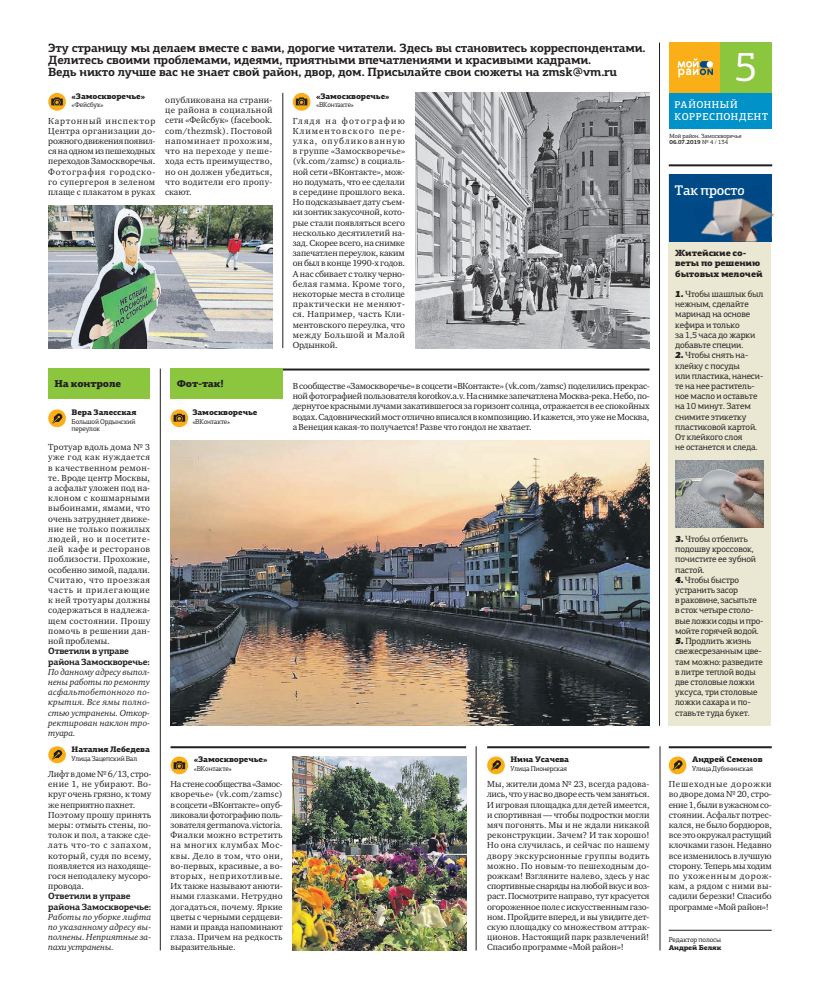
<style>
.page{position:relative;width:820px;height:993px;background:#fff}
.page>*{position:absolute;margin:0;border:0;box-sizing:border-box;transform-origin:0 0}
.t1{font:42px "Agora Slab Pro";color:#fff}
.t2{font:500 14px "Agora Slab Pro";letter-spacing:-.01em;color:#fff}
.t3{font:700 12px/12px "Agora Slab Pro";letter-spacing:-.015em;color:#231f20}
.t4{font:500 10px/11px "Agora Slab Pro";letter-spacing:.06em;color:#fff}
.t5{font:900 10px "Agora Slab Pro";letter-spacing:-.015em;color:#231f20}
.t6{font:9px/10.2px "Charter ITC";letter-spacing:.015em;color:#231f20;text-align:justify}
.t7{font:9px/10.2px "Agora Slab Pro";letter-spacing:-.01em;color:#231f20}
.t8{font:9px/10.2px "Charter ITC";letter-spacing:.035em;color:#231f20}
.t9{font:900 9px/10.2px "Agora Slab Pro";letter-spacing:-.015em;color:#231f20}
.t10{font:900 8px "Agora Slab Pro";letter-spacing:-.015em;color:#231f20}
.t11{font:7px/7px "Agora Slab Pro";letter-spacing:-.02em;color:#231f20}
.t12{font:6px/6px "Agora Slab Pro";letter-spacing:-.01em;color:#231f20}
.s1{font-family:"Agora Slab Pro";font-weight:700}
.s2{font-style:italic}
.s3{font-weight:700}
.s4{font-weight:900;font-style:italic}
.s5{font-weight:900}
</style>
<div class="page">
<img style="left:170px;top:440px;width:479px;height:285px">
<hr style="left:170px;top:746px;width:296px;height:2px;background:#231f20">
<hr style="left:487px;top:746px;width:162px;height:2px;background:#231f20">
<hr style="left:668px;top:746px;width:103px;height:2px;background:#231f20">
<hr style="left:668px;top:929px;width:103px;height:1px;background:#231f20">
<hr style="left:170px;top:368px;width:479px;height:2px;background:#231f20">
<hr style="left:668px;top:164px;width:103px;height:2px;background:#231f20">
<div style="left:48px;top:368px;width:102px;height:31px;background:#8bc63e"></div>
<div style="left:170px;top:368px;width:113px;height:31px;background:#8bc63e"></div>
<img style="left:415px;top:93px;width:234px;height:255px">
<img style="left:48px;top:205px;width:224px;height:143px">
<hr style="left:160px;top:368px;width:1px;height:582px;background:#231f20">
<hr style="left:282px;top:93px;width:1px;height:255px;background:#231f20">
<hr style="left:475px;top:746px;width:1px;height:204px;background:#231f20">
<hr style="left:659px;top:746px;width:1px;height:204px;background:#231f20">
<hr style="left:659px;top:43px;width:1px;height:682px;background:#231f20">
<div style="left:669px;top:43px;width:51px;height:50px;background:#faaf18"></div>
<svg style="left:677px;top:58px;width:35px;height:19px"></svg>
<div style="left:720px;top:43px;width:51px;height:50px;background:#8bc63e"></div>
<div style="left:669px;top:93px;width:102px;height:35px;background:#0092c8"></div>
<svg style="left:48px;top:409px;width:18px;height:19px"></svg>
<svg style="left:48px;top:93px;width:18px;height:18px"></svg>
<svg style="left:292px;top:93px;width:19px;height:18px"></svg>
<svg style="left:170px;top:409px;width:19px;height:19px"></svg>
<svg style="left:170px;top:756px;width:19px;height:19px"></svg>
<svg style="left:48px;top:746px;width:18px;height:17px"></svg>
<svg style="left:487px;top:756px;width:18px;height:19px"></svg>
<svg style="left:668px;top:756px;width:19px;height:19px"></svg>
<img style="left:292px;top:756px;width:174px;height:194px">
<div style="left:668px;top:174px;width:103px;height:551px;background:#eae8d3"></div>
<div style="left:668px;top:174px;width:103px;height:67px;background:#004b87"></div>
<img style="left:771px;top:206px;width:3px;height:30px">
<img style="left:701px;top:198px;width:70px;height:43px">
<img style="left:675px;top:460px;width:88px;height:67px">
<p class="t3" style="left:48px;top:42px;width:598px">Эту страницу мы делаем вместе с вами, дорогие читатели. Здесь вы становитесь корреспондентами.<br>Делитесь своими проблемами, идеями, приятными впечатлениями и красивыми кадрами.<br>Ведь никто лучше вас не знает свой район, двор, дом. Присылайте свои сюжеты на zmsk@vm.ru</p>
<p class="t10" style="left:316px;top:93px;width:75px">«Замоскворечье»</p>
<p class="t11" style="left:316px;top:102px;width:39px">«ВКонтакте»</p>
<p class="t6" style="left:292px;top:116px;width:114px">Глядя на фотографию Климентовского пере&shy;улка, опубликованную в группе «Замоскворечье» (vk.com/zamsc) в социаль&shy;ной сети «ВКонтакте», мож&shy;но подумать, что ее сделали в середине прошлого века.<br>Но подсказывает дату съем&shy;ки зонтик закусочной, кото&shy;рые стали появляться всего несколько десятилетий на&shy;зад. Скорее всего, на снимке запечатлен переулок, каким он был в конце 1990-х годов.<br>А нас сбивает с толку черно&shy;белая гамма. Кроме того, некоторые места в столице практически не меняют&shy;ся. Например, часть Кли&shy;ментовского переулка, что между Большой и Малой Ордынкой.</p>
<p class="t10" style="left:72px;top:93px;width:75px">«Замоскворечье»</p>
<p class="t11" style="left:72px;top:102px;width:34px">«Фейсбук»</p>
<p class="t6" style="left:48px;top:116px;width:109px">Картонный инспектор Центра организации до&shy;рожного движения появил&shy;ся на одном из пешеходных переходов Замоскворечья.<br>Фотография городско&shy;го супергероя в зеленом плаще с плакатом в руках</p>
<p class="t6" style="left:165px;top:96px;width:109px">опубликована на страни&shy;це района в социальной сети «Фейсбук» (facebook. com/thezmsk). Постовой напоминает прохожим, что на переходе у пеше&shy;хода есть преимущество, но он должен убедиться, что водители его пропу&shy;скают.</p>
<p class="t5" style="left:54px;top:380px;width:68px">На контроле</p>
<p class="t5" style="left:177px;top:380px;width:48px">Фот-так!</p>
<p class="t10" style="left:72px;top:409px;width:66px">Вера Залесская</p>
<p class="t11" style="left:72px;top:418px;width:65px">Большой Ордынский переулок</p>
<p class="t8" style="left:48px;top:442px;width:103px">Тротуар вдоль дома № 3 уже год как нуждается в качественном ремон&shy;те. Вроде центр Москвы, а асфальт уложен под на&shy;клоном с кошмарными выбоинами, ямами, что очень затрудняет движе&shy;ние не только пожилых людей, но и посетите&shy;лей кафе и ресторанов поблизости. Прохожие, особенно зимой, падали.<br>Считаю, что проезжая часть и прилегающие к ней тротуары должны содержаться в надлежа&shy;щем состоянии. Прошу помочь в решении дан&shy;ной проблемы.<br><span class="s1">Ответили в управе района Замоскворечье:<br></span><span class="s2">По данному адресу выпол&shy;нены работы по ремонту асфальтобетонного по&shy;крытия. Все ямы полно&shy;стью устранены. Откор&shy;ректирован наклон тро&shy;туара.</span></p>
<p class="t10" style="left:72px;top:746px;width:80px">Наталия Лебедева</p>
<p class="t11" style="left:72px;top:755px;width:67px">Улица Зацепский Вал</p>
<p class="t6" style="left:48px;top:769px;width:104px;text-align:left">Лифт в доме № 6/13, стро&shy;ение 1, не убирают. Во&shy;круг очень грязно, к тому же неприятно пахнет.<br>Поэтому прошу принять меры: отмыть стены, по&shy;толок и пол, а также сде&shy;лать что-то с запахом, который, судя по всему, появляется из находяще&shy;гося неподалеку мусоро&shy;провода.<br><span class="s1">Ответили в управе района Замоскворечье:<br></span><span class="s2">Работы по уборке лифта по указанному адресу вы&shy;полнены. Неприятные за&shy;пахи устранены.</span></p>
<p class="t10" style="left:192px;top:409px;width:66px">Замоскворечье</p>
<p class="t11" style="left:192px;top:418px;width:39px">«ВКонтакте»</p>
<p class="t10" style="left:194px;top:756px;width:75px">«Замоскворечье»</p>
<p class="t11" style="left:194px;top:765px;width:39px">«ВКонтакте»</p>
<p class="t6" style="left:170px;top:779px;width:114px">На стене сообщества «Замос&shy;кворечье» (vk.com/zamsc) в соцсети «ВКонтакте» опуб&shy;ликовали фотографию поль&shy;зователя germanova.victoria.<br>Фиалки можно встретить на многих клумбах Мос&shy;квы. Дело в том, что они, во-первых, красивые, а во&shy;вторых, неприхотливые.<br>Их также называют анюти&shy;ными глазками. Нетрудно догадаться, почему. Яркие цветы с черными сердцеви&shy;нами и правда напоминают глаза. Причем на редкость выразительные.</p>
<p class="t6" style="left:292px;top:381px;width:358px">В сообществе «Замоскворечье» в соцсети «ВКонтакте» (vk.com/zamsc) поделились прекрас&shy;ной фотографией пользователя korotkov.a.v. На снимке запечатлена Москва-река. Небо, по&shy;дернутое красными лучами закатившегося за горизонт солнца, отражается в ее спокойных водах. Садовнический мост отлично вписался в композицию. И кажется, это уже не Москва, а Венеция какая-то получается! Разве что гондол не хватает.</p>
<p class="t10" style="left:510px;top:756px;width:60px">Нина Усачева</p>
<p class="t11" style="left:510px;top:765px;width:58px">Улица Пионерская</p>
<p class="t6" style="left:487px;top:779px;width:164px">Мы, жители дома № 23, всегда радова&shy;лись, что у нас во дворе есть чем заняться.<br>И игровая площадка для детей имеется, и спортивная — чтобы подростки могли мяч погонять. Мы и не ждали никакой реконструкции. Зачем? И так хорошо!<br>Но она случилась, и сейчас по нашему двору экскурсионные группы водить можно. По новым-то пешеходным до&shy;рожкам! Взгляните налево, здесь у нас спортивные снаряды на любой вкус и воз&shy;раст. Посмотрите направо, тут красуется огороженное поле с искусственным газо&shy;ном. Пройдите вперед, и вы увидите дет&shy;скую площадку со множеством аттрак&shy;ционов. Настоящий парк развлечений!<br>Спасибо программе «Мой район»!</p>
<p class="t1" style="left:733px;top:51px;width:25px">5</p>
<p class="t4" style="left:674px;top:100px;width:95px">РАЙОННЫЙ<br>КОРРЕСПОНДЕНТ</p>
<p class="t12" style="left:669px;top:133px;width:74px">Мой район. Замоскворечье<br><span class="s3">06.07.2019</span> № 4 / 134</p>
<p class="t2" style="left:674px;top:185px;width:71px">Так просто</p>
<p class="t9" style="left:675px;top:249px;width:89px">Житейские со&shy;веты по решению бытовых мелочей</p>
<p class="t7" style="left:675px;top:289px;width:90px"><span class="s4">1.</span> Чтобы шашлык был нежным, сделайте маринад на основе кефира и только<br>за 1,5 часа до жарки добавьте специи.</p>
<p class="t7" style="left:675px;top:351px;width:90px"><span class="s4">2.</span> Чтобы снять на&shy;клейку с посуды<br>или пластика, нанеси&shy;те на нее раститель&shy;ное масло и оставьте на 10 минут. Затем снимите этикетку пластиковой картой.<br>От клейкого слоя<br>не останется и следа.</p>
<p class="t7" style="left:675px;top:534px;width:83px"><span class="s4">3.</span> Чтобы отбелить подошву кроссовок, почистите ее зубной пастой.</p>
<p class="t7" style="left:675px;top:575px;width:90px"><span class="s4">4.</span> Чтобы быстро устранить засор<br>в раковине, засыпьте в сток четыре столо&shy;вые ложки соды и про&shy;мойте горячей водой.</p>
<p class="t7" style="left:675px;top:636px;width:89px"><span class="s4">5.</span> Продлить жизнь свежесрезанным цве&shy;там можно: разведите в литре теплой воды две столовые ложки уксуса, три столовые ложки сахара и по&shy;ставьте туда букет.</p>
<p class="t10" style="left:691px;top:756px;width:72px">Андрей Семенов</p>
<p class="t11" style="left:691px;top:765px;width:63px">Улица Дубининская</p>
<p class="t6" style="left:668px;top:779px;width:104px">Пешеходные дорожки во дворе дома № 20, стро&shy;ение 1, были в ужасном со&shy;стоянии. Асфальт потрес&shy;кался, не было бордюров, все это окружал растущий клочками газон. Недавно все изменилось в лучшую сторону. Теперь мы ходим по ухоженным дорож&shy;кам, а рядом с ними вы&shy;садили березки! Спасибо про г рамме «Мой район»!</p>
<p class="t11" style="left:668px;top:936px;width:54px;line-height:8.2px">Редактор полосы<br><span class="s5">Андрей Беляк</span></p>
</div>
